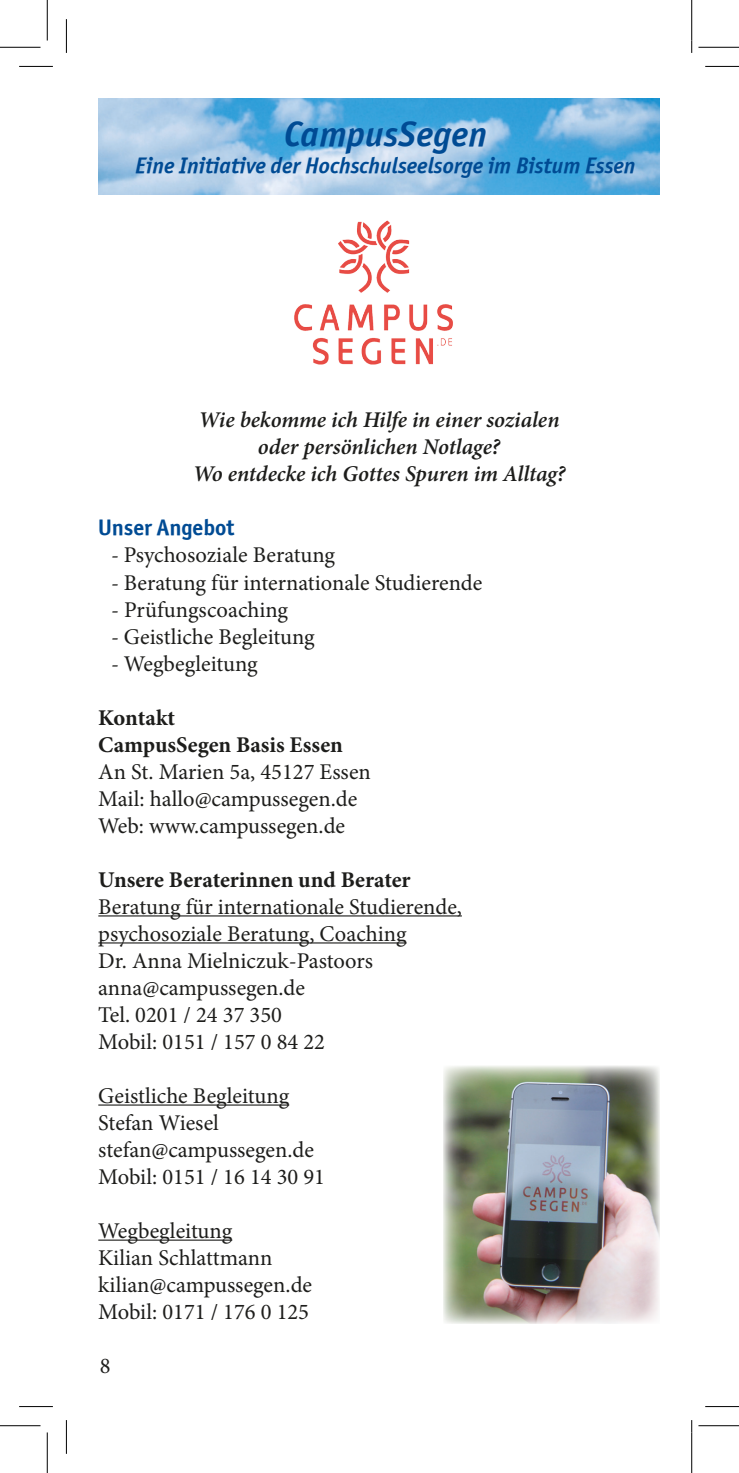
<style>
.page{position:relative;width:739px;height:1473px;background:#fff}
.page>*{position:absolute;margin:0;border:0;box-sizing:border-box;transform-origin:0 0}
.t1{font:36px "Officina Sans OSITCTT Bold Ita";letter-spacing:.005em;color:#004b94}
.t2{font:22.5px/27px "Minion Pro";color:#1d1d1b}
.t3{font:italic 600 22.5px/27px "Minion Pro";letter-spacing:-.005em;color:#1d1d1b;text-align:center}
.t4{font:700 22.5px/27px "Minion Pro";color:#1d1d1b}
.t5{font:22.5px "Officina Sans OSITCTT Bold Ita";color:#004b94}
.t6{font:22.5px "Officina Sans OSITCTT Bold";color:#004b94}
</style>
<div class="page">
<img style="left:98px;top:98px;width:562px;height:96px">
<hr style="left:98px;top:915px;width:364px;height:1px;background:#1d1d1b">
<hr style="left:98px;top:942px;width:308px;height:1px;background:#1d1d1b">
<hr style="left:98px;top:1104px;width:191px;height:1px;background:#1d1d1b">
<hr style="left:98px;top:1239px;width:134px;height:1px;background:#1d1d1b">
<img style="left:294px;top:220px;width:159px;height:145px">
<img style="left:443px;top:1065px;width:217px;height:258px">
<hr style="left:19px;top:66px;width:34px;height:1px;background:#000">
<hr style="left:705px;top:66px;width:34px;height:1px;background:#000">
<hr style="left:19px;top:1405px;width:34px;height:1px;background:#000">
<hr style="left:705px;top:1405px;width:34px;height:1px;background:#000">
<hr style="left:66px;top:19px;width:1px;height:34px;background:#000">
<hr style="left:66px;top:1419px;width:1px;height:34px;background:#000">
<hr style="left:691px;top:19px;width:1px;height:34px;background:#000">
<hr style="left:691px;top:1419px;width:1px;height:34px;background:#000">
<hr style="left:0;top:47px;width:40px;height:1px;background:#000">
<hr style="left:698px;top:47px;width:41px;height:1px;background:#000">
<hr style="left:0;top:1425px;width:40px;height:1px;background:#000">
<hr style="left:698px;top:1425px;width:41px;height:1px;background:#000">
<hr style="left:47px;top:0;width:1px;height:40px;background:#000">
<hr style="left:47px;top:1432px;width:1px;height:40px;background:#000">
<hr style="left:691px;top:0;width:1px;height:40px;background:#000">
<hr style="left:691px;top:1432px;width:1px;height:40px;background:#000">
<h1 class="t1" style="left:284px;top:112px;width:205px">CampusSegen</h1>
<p class="t5" style="left:135px;top:152px;width:502px">Eine Initiative der Hochschulseelsorge im Bistum Essen</p>
<p class="t3" style="left:193px;top:406px;width:374px">Wie bekomme ich Hilfe in einer sozialen oder persönlichen Notlage?<br>Wo entdecke ich Gottes Spuren im Alltag?</p>
<p class="t6" style="left:98px;top:514px;width:138px">Unser Angebot</p>
<p class="t2" style="left:111px;top:542px;width:225px">- Psychosoziale Beratung</p>
<p class="t2" style="left:111px;top:569px;width:373px">- Beratung für internationale Studierende</p>
<p class="t2" style="left:111px;top:596px;width:179px">- Prüfungscoaching</p>
<p class="t2" style="left:111px;top:623px;width:205px">- Geistliche Begleitung</p>
<p class="t2" style="left:111px;top:650px;width:148px">- Wegbegleitung</p>
<p class="t4" style="left:98px;top:703px;width:246px">Kontakt<br>CampusSegen Basis Essen</p>
<p class="t2" style="left:98px;top:758px;width:274px">An St. Marien 5a, 45127 Essen<br>Mail: hallo@campussegen.de<br>Web: www.campussegen.de</p>
<p class="t4" style="left:98px;top:865px;width:314px">Unsere Beraterinnen und Berater</p>
<p class="t2" style="left:98px;top:893px;width:365px">Beratung für internationale Studierende, psychosoziale Beratung, Coaching<br>Dr. Anna Mielniczuk-Pastoors anna@campussegen.de<br>Tel. 0201 / 24 37 350<br>Mobil: 0151 / 157 0 84 22</p>
<p class="t2" style="left:98px;top:1082px;width:228px">Geistliche Begleitung<br>Stefan Wiesel stefan@campussegen.de<br>Mobil: 0151 / 16 14 30 91</p>
<p class="t2" style="left:98px;top:1217px;width:215px">Wegbegleitung<br>Kilian Schlattmann kilian@campussegen.de<br>Mobil: 0171 / 176 0 125</p>
<p class="t2" style="left:100px;top:1352px;width:12px">8</p>
</div>
